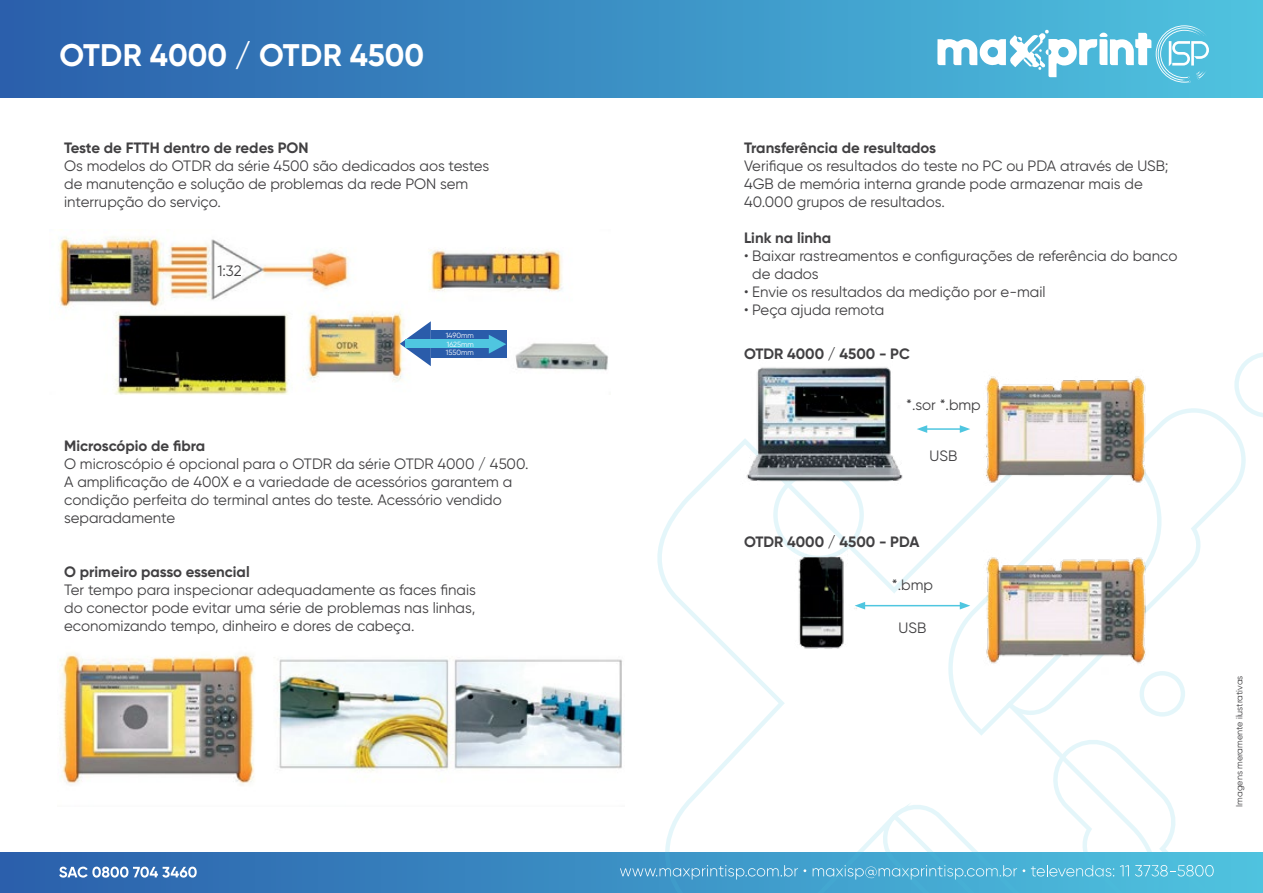
<style>
.page{position:relative;width:1263px;height:893px;background:#fff}
.page>*{position:absolute;margin:0;border:0;box-sizing:border-box;transform-origin:0 0}
.t1{font:700 31.2px "Gilroy";color:#fff}
.t2{font:15px/18px "Gilroy";color:#414042}
.t3{font:700 15px "Gilroy";color:#414042}
.t4{font:9px "Gilroy";color:#414042}
.t5{font:7.5px "Gilroy";color:#fff}
</style>
<div class="page">
<div style="left:0;top:0;width:1263px;height:98px;background:linear-gradient(to right,#2a5eab,#4fc4e0)"></div>
<svg style="left:0;top:853px;width:1263px;height:40px;background:#347ab9"></svg>
<svg style="left:937px;top:25px;width:272px;height:58px"></svg>
<svg style="left:59px;top:867px;width:138px;height:11px"></svg>
<svg style="left:620px;top:865px;width:15px;height:14px"></svg>
<svg style="left:1169px;top:408px;width:77px;height:182px"></svg>
<svg style="left:1150px;top:672px;width:35px;height:45px"></svg>
<svg style="left:1234px;top:352px;width:29px;height:66px"></svg>
<svg style="left:1150px;top:780px;width:94px;height:113px"></svg>
<svg style="left:635px;top:451px;width:515px;height:442px"></svg>
<img style="left:58px;top:236px;width:550px;height:158px">
<div style="left:431px;top:330px;width:75px;height:27px;background:#2a5caa"></div>
<svg style="left:400px;top:321px;width:31px;height:45px"></svg>
<div style="left:406px;top:339px;width:84px;height:9px;background:#4fc6e0"></div>
<svg style="left:489px;top:335px;width:17px;height:19px"></svg>
<img style="left:60px;top:654px;width:562px;height:130px">
<img style="left:733px;top:367px;width:436px;height:331px">
<hr style="left:925px;top:428px;width:37px;height:2px;background:#4fc6e0">
<svg style="left:917px;top:425px;width:10px;height:8px"></svg>
<svg style="left:960px;top:425px;width:10px;height:8px"></svg>
<hr style="left:863px;top:605px;width:99px;height:1px;background:#4fc6e0">
<svg style="left:855px;top:602px;width:10px;height:7px"></svg>
<svg style="left:960px;top:602px;width:10px;height:7px"></svg>
<h1 class="t1" style="left:59px;top:36px;width:366px">OTDR 4000 / OTDR 4500</h1>
<p class="t3" style="left:64px;top:139px;width:246px">Teste de FTTH dentro de redes PON</p>
<p class="t2" style="left:64px;top:157px;width:426px">Os modelos do OTDR da série 4500 são dedicados aos testes de manutenção e solução de problemas da rede PON sem interrupção do serviço.</p>
<p class="t2" style="left:217px;top:261px;width:26px">1:32</p>
<p class="t5" style="left:446px;top:331px;width:30px">1490mm</p>
<p class="t5" style="left:446px;top:348px;width:29px">1550mm</p>
<p class="t5" style="left:447px;top:340px;width:29px">1625mm</p>
<p class="t3" style="left:64px;top:437px;width:143px">Microscópio de fibra</p>
<p class="t2" style="left:64px;top:455px;width:466px">O microscópio é opcional para o OTDR da série OTDR 4000 / 4500.<br>A amplificação de 400X e a variedade de acessórios garantem a condição perfeita do terminal antes do teste. Acessório vendido separadamente</p>
<p class="t3" style="left:64px;top:563px;width:187px">O primeiro passo essencial</p>
<p class="t2" style="left:64px;top:581px;width:413px;text-align:justify">Ter tempo para inspecionar adequadamente as faces finais do conector pode evitar uma série de problemas nas linhas, economizando tempo, dinheiro e dores de cabeça.</p>
<p class="t3" style="left:744px;top:139px;width:194px">Transferência de resultados</p>
<p class="t2" style="left:744px;top:157px;width:426px">Verifique os resultados do teste no PC ou PDA através de USB;<br>4GB de memória interna grande pode armazenar mais de<br>40.000 grupos de resultados.</p>
<p class="t3" style="left:744px;top:229px;width:89px">Link na linha</p>
<p class="t2" style="left:752px;top:247px;width:427px;text-indent:-8px">• Baixar rastreamentos e configurações de referência do banco de dados</p>
<p class="t2" style="left:744px;top:283px;width:303px">• Envie os resultados da medição por e-mail</p>
<p class="t2" style="left:744px;top:301px;width:142px">• Peça ajuda remota</p>
<p class="t3" style="left:744px;top:345px;width:167px">OTDR 4000 / 4500 - PC</p>
<p class="t2" style="left:906px;top:396px;width:76px">*.sor *.bmp</p>
<p class="t2" style="left:930px;top:447px;width:29px">USB</p>
<p class="t3" style="left:744px;top:533px;width:177px">OTDR 4000 / 4500 - PDA</p>
<p class="t2" style="left:892px;top:576px;width:43px">*.bmp</p>
<p class="t2" style="left:898px;top:619px;width:29px">USB</p>
<p class="t4" style="left:1234px;top:807px;width:133px;rotate:-90deg">Imagens meramente ilustrativas</p>
</div>
